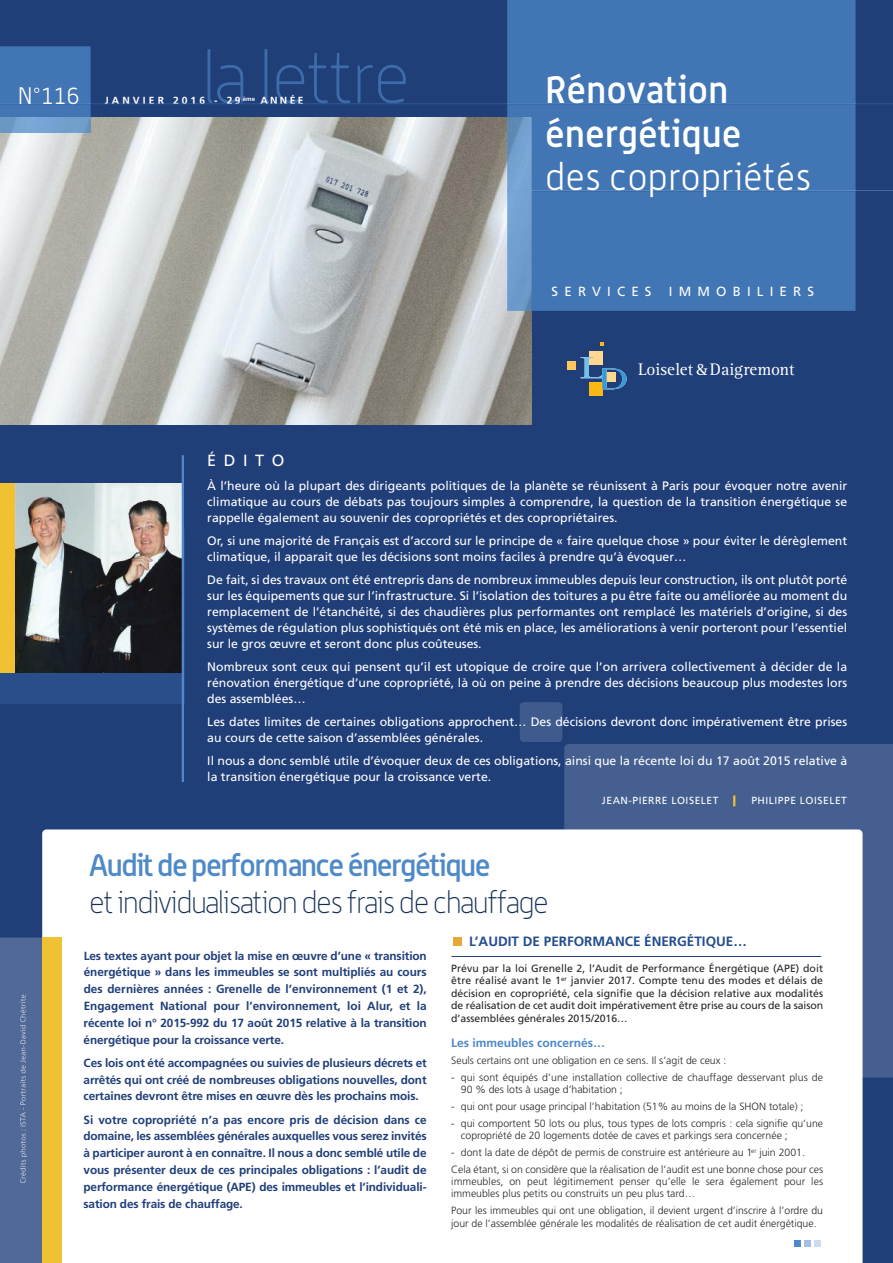
<style>
.page{position:relative;width:893px;height:1263px;background:#fff}
.page>*{position:absolute;margin:0;border:0;box-sizing:border-box;transform-origin:0 0}
.t1{font:500 37.65px/43.5px "Alwyn";color:#fff}
.t2{font:300 37.65px "Alwyn";color:#fff}
.t3{font:100 30.45px "Alwyn";letter-spacing:-.05em;color:#142f57}
.t4{font:500 30.45px "Alwyn";letter-spacing:-.05em;color:#4e89c8}
.t5{font:300 23.55px "Alwyn";color:#fff}
.t6{font:17.4px "Rotis Serif";letter-spacing:.005em;color:#fff}
.t7{font:16.2px "Frutiger";letter-spacing:.465em;color:#fff}
.t8{font:700 13.5px "Frutiger";color:#244d8f}
.t9{font:13.35px "Frutiger";letter-spacing:.465em;color:#fff}
.t10{font:12.3px/16.2px "Frutiger";color:#fff;text-align:justify}
.t11{font:700 12px "Frutiger";color:#4e89c8}
.t12{font:700 11.85px/16.8px "Frutiger";letter-spacing:-.01em;color:#203f79;text-align:justify}
.t13{font:300 10.5px/12.5px "Frutiger";color:#272627}
.t14{font:10.5px/12.5px "Frutiger";color:#272627;text-align:justify}
.t15{font:10.35px "Frutiger";letter-spacing:.05em;color:#fff}
.t16{font:700 10.35px "Frutiger";letter-spacing:.3em;color:#fff}
.s1{font-family:"Swift EF"}
</style>
<div class="page">
<div style="left:0;top:406px;width:893px;height:857px;background:#203f79"></div>
<div style="left:0;top:937px;width:42px;height:326px;background:#506997"></div>
<div style="left:564px;top:744px;width:329px;height:333px;background:#455f90"></div>
<div style="left:520px;top:702px;width:42px;height:40px;background:#3f5a8c"></div>
<div style="left:0;top:0;width:893px;height:431px;background:#203f79"></div>
<img style="left:0;top:117px;width:531px;height:307px">
<div style="left:507px;top:0;width:348px;height:311px;background:#4175b3"></div>
<img style="left:507px;top:117px;width:24px;height:194px">
<div style="left:0;top:529px;width:184px;height:175px;background:#294e8a"></div>
<div style="left:0;top:46px;width:91px;height:71px;background:#4175b3"></div>
<img style="left:0;top:117px;width:91px;height:15px">
<hr style="left:855px;top:103px;width:38px;height:1px;background:#34609d">
<hr style="left:91px;top:103px;width:416px;height:1px;background:#34609d">
<hr style="left:507px;top:103px;width:348px;height:1px;background:#477ebc">
<hr style="left:0;top:103px;width:91px;height:1px;background:#477ebc">
<hr style="left:105px;top:103px;width:112px;height:1px;background:#afcae6">
<svg style="left:207px;top:49px;width:199px;height:55px"></svg>
<hr style="left:261px;top:103px;width:42px;height:1px;background:#afcae6">
<hr style="left:855px;top:190px;width:38px;height:1px;background:#446aa1">
<hr style="left:531px;top:190px;width:324px;height:1px;background:#5688c1">
<svg style="left:507px;top:190px;width:24px;height:1px"></svg>
<div style="left:0;top:483px;width:23px;height:190px;background:#efc133"></div>
<img style="left:15px;top:483px;width:167px;height:190px">
<hr style="left:182px;top:455px;width:2px;height:327px;background:#4e89c8">
<div style="left:42px;top:829px;width:820px;height:434px;background:#fff"></div>
<div style="left:42px;top:937px;width:20px;height:326px;background:#efc133"></div>
<svg style="left:733px;top:795px;width:2px;height:11px"></svg>
<svg style="left:20px;top:1117px;width:7px;height:66px"></svg>
<div style="left:589px;top:351px;width:13px;height:13px;background:#fed88f"></div>
<div style="left:589px;top:382px;width:13px;height:14px;background:#fcb814"></div>
<div style="left:567px;top:361px;width:9px;height:8px;background:#fec85a"></div>
<svg style="left:600px;top:342px;width:4px;height:4px"></svg>
<svg style="left:580px;top:357px;width:47px;height:32px"></svg>
<div style="left:453px;top:937px;width:9px;height:9px;background:#e7a835"></div>
<hr style="left:451px;top:956px;width:370px;height:1px;background:#203f79">
<svg style="left:794px;top:1240px;width:27px;height:6px"></svg>
<h3 class="t5" style="left:18px;top:86px;width:64px">N°116</h3>
<p class="t16" style="left:105px;top:96px;width:200px">JANVIER 2016 - 29<sup>ème</sup> ANNÉE</p>
<h1 class="t1" style="left:545px;top:71px;width:198px">Rénovation énergétique</h1>
<h1 class="t2" style="left:545px;top:162px;width:268px">des copropriétés</h1>
<p class="t9" style="left:552px;top:286px;width:101px">SERVICES</p>
<p class="t9" style="left:669px;top:286px;width:147px">IMMOBILIERS</p>
<h3 class="t7" style="left:207px;top:453px;width:79px">ÉDITO</h3>
<h3 class="t6" style="left:638px;top:363px;width:158px">Loiselet <span class="s1">&amp;</span>Daigremont</h3>
<p class="t10" style="left:207px;top:478px;width:641px">À l’heure où la plupart des dirigeants politiques de la planète se réunissent à Paris pour évoquer notre avenir climatique au cours de débats pas toujours simples à comprendre, la question de la transition énergétique se rappelle également au souvenir des copropriétés et des copropriétaires.</p>
<p class="t10" style="left:207px;top:533px;width:641px">Or, si une majorité de Français est d’accord sur le principe de « faire quelque chose » pour éviter le dérèglement climatique, il apparait que les décisions sont moins faciles à prendre qu’à évoquer…</p>
<p class="t10" style="left:207px;top:572px;width:641px">De fait, si des travaux ont été entrepris dans de nombreux immeubles depuis leur construction, ils ont plutôt porté sur les équipements que sur l’infrastructure. Si l’isolation des toitures a pu être faite ou améliorée au moment du remplacement de l’étanchéité, si des chaudières plus performantes ont remplacé les matériels d’origine, si des systèmes de régulation plus sophistiqués ont été mis en place, les améliorations à venir porteront pour l’essentiel sur le gros œuvre et seront donc plus coûteuses.</p>
<p class="t10" style="left:207px;top:659px;width:641px">Nombreux sont ceux qui pensent qu’il est utopique de croire que l’on arrivera collectivement à décider de la rénovation énergétique d’une copropriété, là où on peine à prendre des décisions beaucoup plus modestes lors des assemblées…</p>
<p class="t10" style="left:207px;top:714px;width:641px">Les dates limites de certaines obligations approchent… Des décisions devront donc impérativement être prises au cours de cette saison d’assemblées générales.</p>
<p class="t10" style="left:207px;top:753px;width:641px">Il nous a donc semblé utile d’évoquer deux de ces obligations, ainsi que la récente loi du 17 août 2015 relative à la transition énergétique pour la croissance verte.</p>
<p class="t15" style="left:602px;top:796px;width:118px">JEAN-PIERRE LOISELET</p>
<p class="t15" style="left:751px;top:796px;width:97px">PHILIPPE LOISELET</p>
<h2 class="t4" style="left:89px;top:853px;width:403px">Audit de performance énergétique</h2>
<h2 class="t3" style="left:89px;top:890px;width:461px">et individualisation des frais de chauffage</h2>
<p class="t8" style="left:469px;top:936px;width:279px">L’AUDIT DE PERFORMANCE ÉNERGÉTIQUE…</p>
<p class="t14" style="left:451px;top:963px;width:373px">Prévu par la loi Grenelle 2, l’Audit de Performance Énergétique (APE) doit être réalisé avant le 1<sup>er</sup> janvier 2017. Compte tenu des modes et délais de décision en copropriété, cela signifie que la décision relative aux modalités de réalisation de cet audit doit impérativement être prise au cours de la saison d’assemblées générales 2015/2016…</p>
<p class="t11" style="left:451px;top:1038px;width:156px">Les immeubles concernés…</p>
<p class="t13" style="left:451px;top:1055px;width:277px">Seuls certains ont une obligation en ce sens. Il s’agit de ceux :</p>
<p class="t13" style="left:461px;top:1072px;width:364px;text-indent:-10px">- qui sont équipés d’une installation collective de chauffage desservant plus de<br>90 % des lots à usage d’habitation ;</p>
<p class="t13" style="left:451px;top:1101px;width:354px">- qui ont pour usage principal l’habitation (51% au moins de la SHON totale) ;</p>
<p class="t13" style="left:461px;top:1117px;width:364px;text-indent:-10px">- qui comportent 50 lots ou plus, tous types de lots compris : cela signifie qu’une copropriété de 20 logements dotée de caves et parkings sera concernée ;</p>
<p class="t13" style="left:451px;top:1145px;width:373px;line-height:16.6px">- dont la date de dépôt de permis de construire est antérieure au 1<sup>er</sup> juin 2001.<br>Cela étant, si on considère que la réalisation de l’audit est une bonne chose pour ces</p>
<p class="t13" style="left:451px;top:1176px;width:373px">immeubles, on peut légitimement penser qu’elle le sera également pour les immeubles plus petits ou construits un peu plus tard…</p>
<p class="t13" style="left:451px;top:1205px;width:373px">Pour les immeubles qui ont une obligation, il devient urgent d’inscrire à l’ordre du jour de l’assemblée générale les modalités de réalisation de cet audit énergétique.</p>
<p class="t12" style="left:84px;top:948px;width:345px">Les textes ayant pour objet la mise en œuvre d’une « transition énergétique » dans les immeubles se sont multipliés au cours des dernières années : Grenelle de l’environnement (1 et 2), Engagement National pour l’environnement, loi Alur, et la récente loi n° 2015-992 du 17 août 2015 relative à la transition énergétique pour la croissance verte.</p>
<p class="t12" style="left:84px;top:1055px;width:345px">Ces lois ont été accompagnées ou suivies de plusieurs décrets et arrêtés qui ont créé de nombreuses obligations nouvelles, dont certaines devront être mises en œuvre dès les prochains mois.</p>
<p class="t12" style="left:84px;top:1112px;width:345px">Si votre copropriété n’a pas encore pris de décision dans ce domaine, les assemblées générales auxquelles vous serez invités à participer auront à en connaître. Il nous a donc semblé utile de vous présenter deux de ces principales obligations : l’audit de performance énergétique (APE) des immeubles et l‘individuali&shy;sation des frais de chauffage.</p>
</div>
